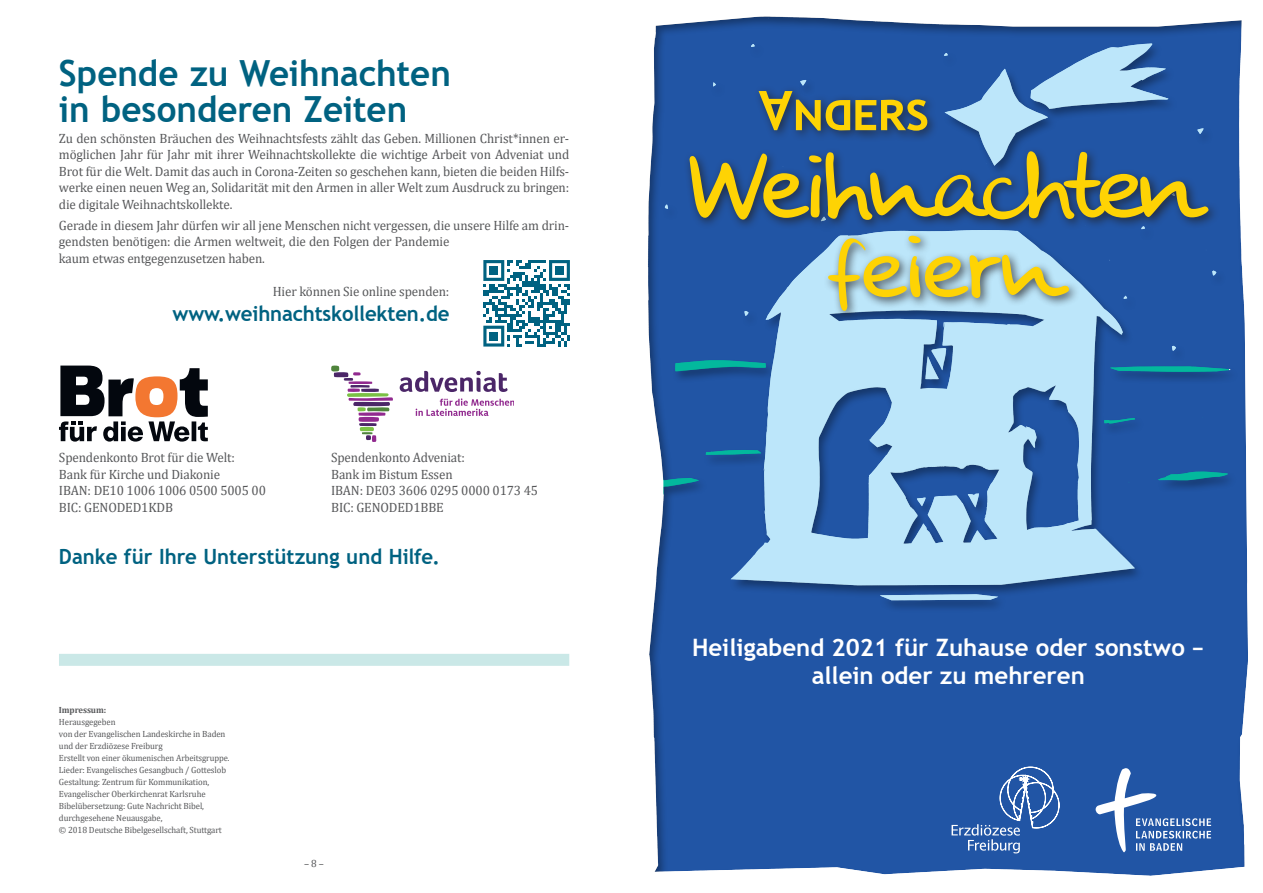
<style>
.page{position:relative;width:1263px;height:893px;background:#fff}
.page>*{position:absolute;margin:0;border:0;box-sizing:border-box;transform-origin:0 0}
.t1{font:96px "Stone Handwriting Pro";letter-spacing:.015em;color:#fed304}
.t2{font:90px "Stone Handwriting Pro";letter-spacing:.085em;color:#fed304}
.t3{font:700 54px "Trebuchet MS";color:#fed304}
.t4{font:700 36px/36px "Trebuchet MS";letter-spacing:-.005em;color:#006281}
.t5{font:700 24px/28.8px "Trebuchet MS";color:#fff;text-align:center}
.t6{font:700 21px "Trebuchet MS";letter-spacing:-.01em;color:#006281}
.t7{font:13.5px/16.5px "Cambria";letter-spacing:-.01em;color:#57585a}
.t8{font:10.5px "Cambria";color:#57585a}
.t9{font:9px/12px "Cambria";letter-spacing:-.01em;color:#57585a}
.s1{font-weight:700}
</style>
<div class="page">
<svg style="left:59px;top:366px;width:149px;height:76px"></svg>
<svg style="left:359px;top:427px;width:16px;height:4px"></svg>
<svg style="left:362px;top:432px;width:15px;height:10px"></svg>
<svg style="left:331px;top:366px;width:62px;height:60px"></svg>
<svg style="left:416px;top:398px;width:98px;height:18px"></svg>
<svg style="left:400px;top:371px;width:107px;height:21px"></svg>
<div style="left:59px;top:654px;width:510px;height:12px;background:#cae8e7"></div>
<svg style="left:483px;top:260px;width:87px;height:87px"></svg>
<div style="left:489px;top:266px;width:9px;height:9px;background:#006281"></div>
<div style="left:555px;top:266px;width:9px;height:9px;background:#006281"></div>
<div style="left:489px;top:332px;width:9px;height:9px;background:#006281"></div>
<div style="left:645px;top:14px;width:606px;height:870px;background:#231f20;opacity:.4"></div>
<div style="left:753px;top:85px;width:110px;height:57px;background:#231f20;opacity:.75"></div>
<svg style="left:1095px;top:768px;width:116px;height:84px"></svg>
<div style="left:684px;top:93px;width:536px;height:229px;background:#231f20;opacity:.75"></div>
<svg style="left:951px;top:767px;width:108px;height:86px"></svg>
<p class="t4" style="left:59px;top:55px;width:393px">Spende zu Weihnachten in besonderen Zeiten</p>
<p class="t7" style="left:59px;top:130px;width:512px;text-align:justify">Zu den schönsten Bräuchen des Weihnachtsfests zählt das Geben. Millionen Christ*innen er&shy;möglichen Jahr für Jahr mit ihrer Weihnachtskollekte die wichtige Arbeit von Adveniat und Brot für die Welt. Damit das auch in Corona-Zeiten so geschehen kann, bieten die beiden Hilfs&shy;werke einen neuen Weg an, Solidarität mit den Armen in aller Welt zum Ausdruck zu bringen: die digitale Weihnachtskollekte.</p>
<p class="t7" style="left:59px;top:217px;width:512px">Gerade in diesem Jahr dürfen wir all jene Menschen nicht vergessen, die unsere Hilfe am drin&shy;gendsten benötigen: die Armen weltweit, die den Folgen der Pandemie<br>kaum etwas entgegenzusetzen haben.</p>
<p class="t7" style="left:273px;top:283px;width:178px">Hier können Sie online spenden:</p>
<p class="t6" style="left:173px;top:301px;width:278px">www.weihnachtskollekten.de</p>
<p class="t7" style="left:59px;top:449px;width:209px">Spendenkonto Brot für die Welt:<br>Bank für Kirche und Diakonie<br>IBAN: DE10 1006 1006 0500 5005 00<br>BIC: GENODED1KDB</p>
<p class="t7" style="left:331px;top:449px;width:209px">Spendenkonto Adveniat:<br>Bank im Bistum Essen<br>IBAN: DE03 3606 0295 0000 0173 45<br>BIC: GENODED1BBE</p>
<p class="t6" style="left:59px;top:544px;width:382px">Danke für Ihre Unterstützung und Hilfe.</p>
<p class="t9" style="left:59px;top:704px;width:172px"><span class="s1">Impressum:<br></span>Herausgegeben<br>von der Evangelischen Landeskirche in Baden und der Erzdiözese Freiburg<br>Erstellt von einer ökumenischen Arbeitsgruppe.<br>Lieder: Evangelisches Gesangbuch / Gotteslob Gestaltung: Zentrum für Kommunikation, Evangelischer Oberkirchenrat Karlsruhe Bibelübersetzung: Gute Nachricht Bibel, durchgesehene Neuausgabe,<br>© 2018 Deutsche Bibelgesellschaft, Stuttgart</p>
<p class="t8" style="left:304px;top:858px;width:21px">– 8 –</p>
<p class="t3" style="left:793px;top:144px;width:36px;rotate:-180deg">A</p>
<p class="t3" style="left:853px;top:153px;width:62px;rotate:-180deg">dn</p>
<p class="t3" style="left:852px;top:77px;width:78px">ers</p>
<p class="t1" style="left:688px;top:135px;width:511px">Weihnachten</p>
<p class="t2" style="left:827px;top:220px;width:230px">feiern</p>
<p class="t5" style="left:692px;top:633px;width:514px">Heiligabend 2021 für Zuhause oder sonstwo – allein oder zu mehreren</p>
</div>
